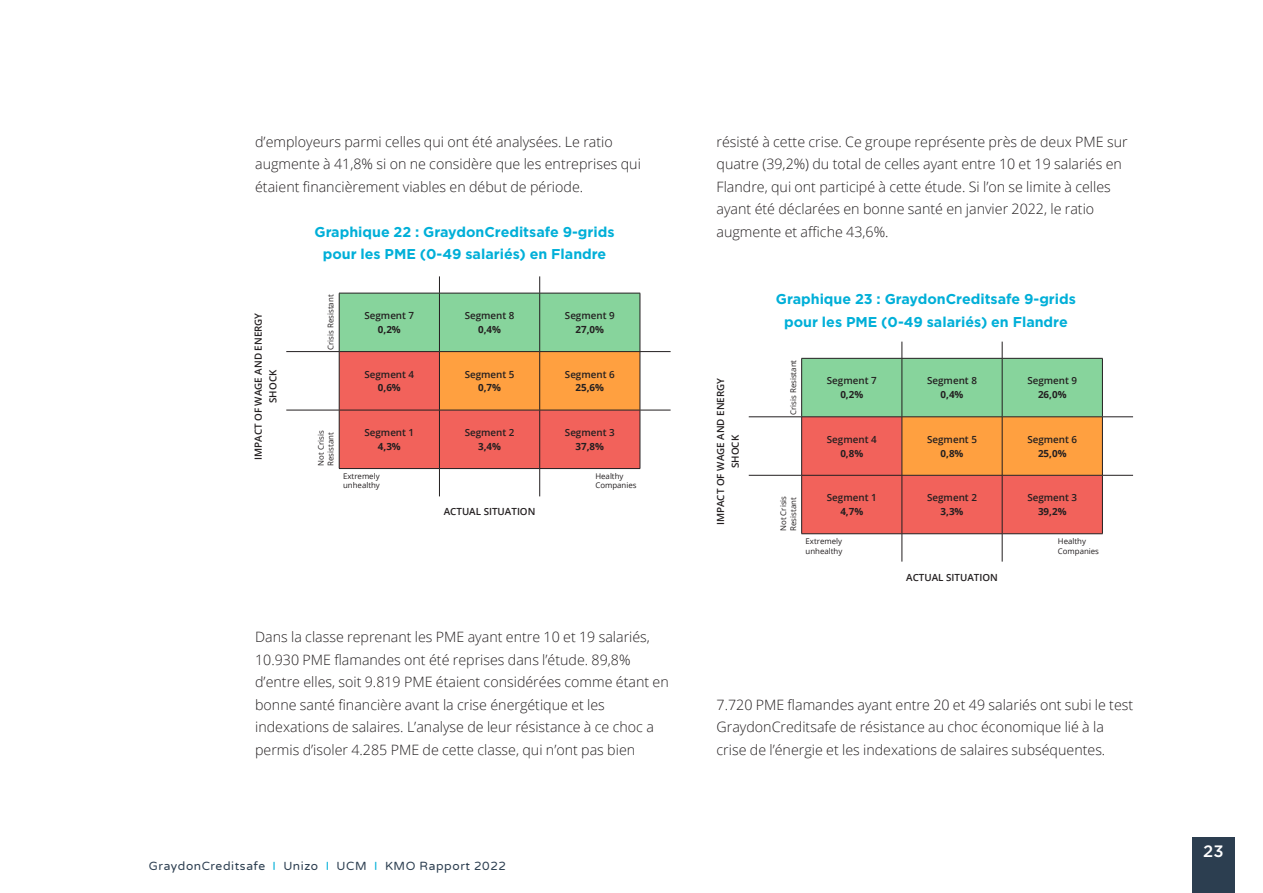
<style>
.page{position:relative;width:1263px;height:893px;background:#fff}
.page>*{position:absolute;margin:0;border:0;box-sizing:border-box;transform-origin:0 0}
.t1{font:500 16.5px "Gotham";color:#fff}
.body{font:300 14.25px/22.5px "Open Sans";color:#231f20}
.body-2{font:700 14.25px "Gotham";color:#00afd8}
.t2{font:12px "Varela Round";letter-spacing:.05em;color:#2c3e50}
.inhoudsopgave{font:600 9.75px "Open Sans";color:#231f20}
.inhoudsopgave-2{font:700 9.75px "Open Sans";color:#231f20}
.inhoudsopgave-3{font:7.8px/9.8px "Open Sans";color:#231f20}
.s1{color:#00afd8}
</style>
<div class="page">
<div style="left:1192px;top:838px;width:42px;height:55px;background:#2c3e50"></div>
<hr style="left:286px;top:351px;width:53px;height:1px;background:#231f20">
<hr style="left:640px;top:351px;width:31px;height:1px;background:#231f20">
<hr style="left:286px;top:410px;width:53px;height:1px;background:#231f20">
<hr style="left:640px;top:410px;width:31px;height:1px;background:#231f20">
<hr style="left:640px;top:293px;width:1px;height:58px;background:#231f20">
<hr style="left:640px;top:352px;width:1px;height:58px;background:#231f20">
<hr style="left:640px;top:410px;width:1px;height:58px;background:#231f20">
<svg style="left:339px;top:276px;width:301px;height:220px"></svg>
<hr style="left:749px;top:417px;width:53px;height:1px;background:#231f20">
<hr style="left:1102px;top:417px;width:31px;height:1px;background:#231f20">
<hr style="left:749px;top:475px;width:53px;height:1px;background:#231f20">
<hr style="left:1102px;top:475px;width:31px;height:1px;background:#231f20">
<hr style="left:801px;top:358px;width:101px;height:1px;background:#231f20">
<hr style="left:801px;top:359px;width:1px;height:58px;background:#231f20">
<hr style="left:1002px;top:358px;width:101px;height:1px;background:#231f20">
<hr style="left:1102px;top:359px;width:1px;height:58px;background:#231f20">
<hr style="left:801px;top:417px;width:1px;height:58px;background:#231f20">
<hr style="left:1102px;top:417px;width:1px;height:58px;background:#231f20">
<hr style="left:801px;top:475px;width:1px;height:58px;background:#231f20">
<hr style="left:1102px;top:475px;width:1px;height:58px;background:#231f20">
<hr style="left:801px;top:533px;width:101px;height:1px;background:#231f20">
<hr style="left:1002px;top:533px;width:101px;height:1px;background:#231f20">
<svg style="left:802px;top:342px;width:300px;height:220px"></svg>
<p class="body" style="left:255px;top:130px;width:387px">d’employeurs parmi celles qui ont été analysées. Le ratio augmente à 41,8% si on ne considère que les entreprises qui étaient financièrement viables en début de période.</p>
<p class="body-2" style="left:315px;top:222px;width:302px">Graphique 22 : GraydonCreditsafe 9-grids</p>
<p class="body-2" style="left:323px;top:245px;width:285px">pour les PME (0-49 salariés) en Flandre</p>
<p class="inhoudsopgave" style="left:252px;top:460px;width:149px;rotate:-90deg">IMPACT OF WAGE AND ENERGY</p>
<p class="inhoudsopgave" style="left:266px;top:403px;width:35px;rotate:-90deg">SHOCK</p>
<p class="inhoudsopgave-3" style="left:326px;top:350px;width:57px;rotate:-90deg">Crisis Resistant</p>
<p class="inhoudsopgave" style="left:364px;top:309px;width:51px">Segment 7</p>
<p class="inhoudsopgave-2" style="left:378px;top:323px;width:24px">0,2%</p>
<p class="inhoudsopgave" style="left:364px;top:367px;width:51px">Segment 4</p>
<p class="inhoudsopgave-2" style="left:378px;top:381px;width:24px">0,6%</p>
<p class="inhoudsopgave-3" style="left:316px;top:466px;width:37px;rotate:-90deg">Not Crisis<br>Resistant</p>
<p class="inhoudsopgave" style="left:364px;top:426px;width:51px">Segment 1</p>
<p class="inhoudsopgave-2" style="left:378px;top:439px;width:24px">4,3%</p>
<p class="inhoudsopgave-3" style="left:343px;top:471px;width:38px">Extremely</p>
<p class="inhoudsopgave-3" style="left:343px;top:480px;width:38px">unhealthy</p>
<p class="inhoudsopgave" style="left:465px;top:309px;width:51px">Segment 8</p>
<p class="inhoudsopgave-2" style="left:478px;top:323px;width:24px">0,4%</p>
<p class="inhoudsopgave" style="left:465px;top:367px;width:51px">Segment 5</p>
<p class="inhoudsopgave-2" style="left:478px;top:381px;width:24px">0,7%</p>
<p class="inhoudsopgave" style="left:465px;top:426px;width:51px">Segment 2</p>
<p class="inhoudsopgave-2" style="left:478px;top:439px;width:24px">3,4%</p>
<p class="inhoudsopgave" style="left:444px;top:505px;width:93px">ACTUAL SITUATION</p>
<p class="inhoudsopgave" style="left:565px;top:309px;width:51px">Segment 9</p>
<p class="inhoudsopgave-2" style="left:576px;top:323px;width:30px">27,0%</p>
<p class="inhoudsopgave" style="left:565px;top:367px;width:51px">Segment 6</p>
<p class="inhoudsopgave-2" style="left:576px;top:381px;width:30px">25,6%</p>
<p class="inhoudsopgave" style="left:565px;top:426px;width:51px">Segment 3</p>
<p class="inhoudsopgave-2" style="left:576px;top:439px;width:30px">37,8%</p>
<p class="inhoudsopgave-3" style="left:595px;top:471px;width:30px">Healthy</p>
<p class="inhoudsopgave-3" style="left:595px;top:480px;width:43px">Companies</p>
<p class="body" style="left:255px;top:625px;width:415px">Dans la classe reprenant les PME ayant entre 10 et 19 salariés, 10.930 PME flamandes ont été reprises dans l’étude. 89,8% d’entre elles, soit 9.819 PME étaient considérées comme étant en bonne santé financière avant la crise énergétique et les indexations de salaires. L’analyse de leur résistance à ce choc a permis d’isoler 4.285 PME de cette classe, qui n’ont pas bien</p>
<p class="t2" style="left:149px;top:858px;width:359px">GraydonCreditsafe <span class="s1">I</span> Unizo <span class="s1">I</span> UCM <span class="s1">I</span> KMO Rapport 2022</p>
<p class="body" style="left:716px;top:130px;width:413px">résisté à cette crise. Ce groupe représente près de deux PME sur quatre (39,2%) du total de celles ayant entre 10 et 19 salariés en Flandre, qui ont participé à cette étude. Si l’on se limite à celles ayant été déclarées en bonne santé en janvier 2022, le ratio augmente et affiche 43,6%.</p>
<p class="inhoudsopgave" style="left:714px;top:525px;width:149px;rotate:-90deg">IMPACT OF WAGE AND ENERGY</p>
<p class="inhoudsopgave" style="left:729px;top:468px;width:35px;rotate:-90deg">SHOCK</p>
<p class="body-2" style="left:776px;top:290px;width:302px">Graphique 23 : GraydonCreditsafe 9-grids</p>
<p class="body-2" style="left:784px;top:312px;width:285px">pour les PME (0-49 salariés) en Flandre</p>
<p class="inhoudsopgave-3" style="left:788px;top:415px;width:57px;rotate:-90deg">Crisis Resistant</p>
<p class="inhoudsopgave" style="left:827px;top:374px;width:51px">Segment 7</p>
<p class="inhoudsopgave-2" style="left:840px;top:388px;width:24px">0,2%</p>
<p class="inhoudsopgave" style="left:827px;top:433px;width:51px">Segment 4</p>
<p class="inhoudsopgave-2" style="left:840px;top:446px;width:24px">0,8%</p>
<p class="inhoudsopgave-3" style="left:778px;top:531px;width:37px;rotate:-90deg">Not Crisis<br>Resistant</p>
<p class="inhoudsopgave" style="left:827px;top:491px;width:51px">Segment 1</p>
<p class="inhoudsopgave-2" style="left:840px;top:505px;width:24px">4,7%</p>
<p class="inhoudsopgave-3" style="left:805px;top:536px;width:38px">Extremely</p>
<p class="inhoudsopgave-3" style="left:805px;top:546px;width:38px">unhealthy</p>
<p class="inhoudsopgave" style="left:927px;top:374px;width:51px">Segment 8</p>
<p class="inhoudsopgave-2" style="left:940px;top:388px;width:24px">0,4%</p>
<p class="inhoudsopgave" style="left:927px;top:433px;width:51px">Segment 5</p>
<p class="inhoudsopgave-2" style="left:940px;top:446px;width:24px">0,8%</p>
<p class="inhoudsopgave" style="left:927px;top:491px;width:51px">Segment 2</p>
<p class="inhoudsopgave-2" style="left:940px;top:505px;width:24px">3,3%</p>
<p class="inhoudsopgave" style="left:906px;top:570px;width:93px">ACTUAL SITUATION</p>
<p class="inhoudsopgave" style="left:1027px;top:374px;width:51px">Segment 9</p>
<p class="inhoudsopgave-2" style="left:1038px;top:388px;width:30px">26,0%</p>
<p class="inhoudsopgave" style="left:1027px;top:433px;width:51px">Segment 6</p>
<p class="inhoudsopgave-2" style="left:1038px;top:446px;width:30px">25,0%</p>
<p class="inhoudsopgave" style="left:1027px;top:491px;width:51px">Segment 3</p>
<p class="inhoudsopgave-2" style="left:1038px;top:505px;width:30px">39,2%</p>
<p class="inhoudsopgave-3" style="left:1058px;top:536px;width:30px">Healthy</p>
<p class="inhoudsopgave-3" style="left:1058px;top:546px;width:43px">Companies</p>
<p class="body" style="left:716px;top:693px;width:418px">7.720 PME flamandes ayant entre 20 et 49 salariés ont subi le test<br>GraydonCreditsafe de résistance au choc économique lié à la crise de l’énergie et les indexations de salaires subséquentes.</p>
<p class="t1" style="left:1203px;top:841px;width:22px">23</p>
</div>
